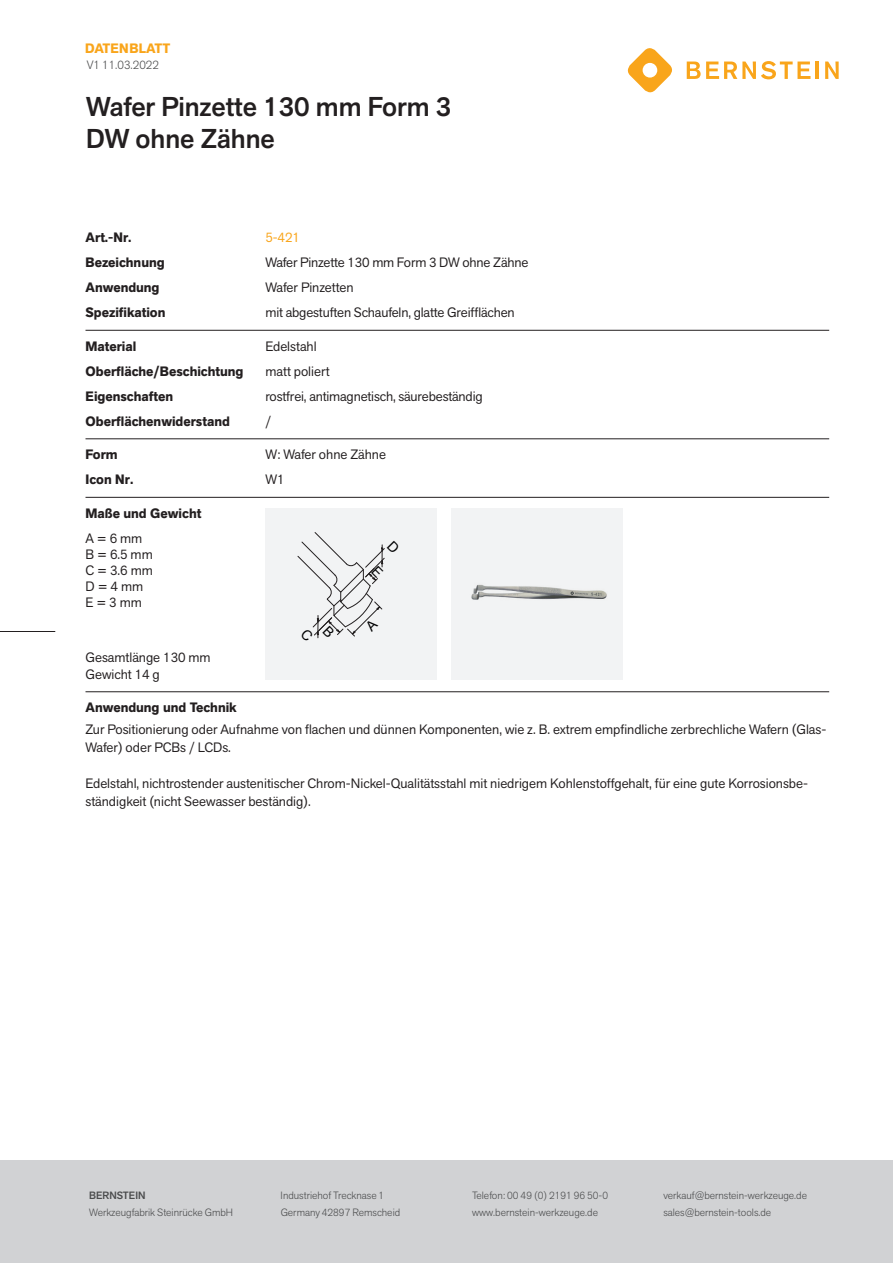
<style>
.page{position:relative;width:893px;height:1263px;background:#fff}
.page>*{position:absolute;margin:0;border:0;box-sizing:border-box;transform-origin:0 0}
.t1{font:500 27px/32.4px "Akzid Grtsk Next";color:#231f20}
.t2{font:13.5px/16.2px "Akzid Grtsk Next";color:#231f20}
.t3{font:700 13.5px "Akzid Grtsk Next";color:#231f20}
.t4{font:700 13.5px "Akzid Grtsk Next";letter-spacing:.01em;color:#f9a51b}
.t5{font:13.5px "Akzid Grtsk Next";color:#f9a51b}
.t6{font:300 12px "Akzid Grtsk Next";color:#4b4c4d}
.t7{font:300 10.5px "Akzid Grtsk Next";color:#4b4c4d}
.t8{font:500 10.5px "Akzid Grtsk Next";color:#4b4c4d}
</style>
<div class="page">
<div style="left:0;top:1161px;width:893px;height:102px;background:#d1d2d4"></div>
<hr style="left:86px;top:330px;width:743px;height:1px;background:#231f20">
<hr style="left:86px;top:439px;width:743px;height:1px;background:#231f20">
<hr style="left:86px;top:497px;width:743px;height:1px;background:#231f20">
<hr style="left:86px;top:691px;width:743px;height:1px;background:#231f20">
<div style="left:451px;top:508px;width:171px;height:171px;background:#f2f3f4"></div>
<img style="left:471px;top:584px;width:136px;height:16px">
<div style="left:266px;top:508px;width:171px;height:172px;background:#f2f3f4"></div>
<svg style="left:627px;top:48px;width:45px;height:45px"></svg>
<svg style="left:687px;top:61px;width:123px;height:18px"></svg>
<hr style="left:815px;top:62px;width:4px;height:17px;background:#f9a51b">
<svg style="left:825px;top:62px;width:14px;height:17px"></svg>
<hr style="left:0;top:631px;width:55px;height:1px;background:#231f20">
<svg style="left:297px;top:532px;width:88px;height:107px"></svg>
<p class="t4" style="left:85px;top:39px;width:87px">DATENBLATT</p>
<p class="t6" style="left:87px;top:57px;width:74px">V1 11.03.2022</p>
<h1 class="t1" style="left:86px;top:90px;width:366px">Wafer Pinzette 130 mm Form 3<br>DW ohne Zähne</h1>
<p class="t3" style="left:86px;top:229px;width:48px">Art.-Nr.</p>
<p class="t5" style="left:265px;top:229px;width:36px">5-421</p>
<p class="t3" style="left:86px;top:254px;width:81px">Bezeichnung</p>
<p class="t2" style="left:265px;top:254px;width:264px">Wafer Pinzette 130 mm Form 3 DW ohne Zähne</p>
<p class="t3" style="left:86px;top:279px;width:76px">Anwendung</p>
<p class="t2" style="left:265px;top:279px;width:90px">Wafer Pinzetten</p>
<p class="t3" style="left:86px;top:304px;width:81px">Spezifikation</p>
<p class="t2" style="left:265px;top:304px;width:251px">mit abgestuften Schaufeln, glatte Greifflächen</p>
<p class="t3" style="left:86px;top:337px;width:52px">Material</p>
<p class="t2" style="left:265px;top:338px;width:53px">Edelstahl</p>
<p class="t3" style="left:86px;top:362px;width:159px">Oberfläche/Beschichtung</p>
<p class="t2" style="left:265px;top:363px;width:66px">matt poliert</p>
<p class="t3" style="left:86px;top:387px;width:89px">Eigenschaften</p>
<p class="t2" style="left:265px;top:388px;width:219px">rostfrei, antimagnetisch, säurebeständig</p>
<p class="t3" style="left:86px;top:412px;width:146px">Oberflächenwiderstand</p>
<p class="t2" style="left:265px;top:413px;width:7px">/</p>
<p class="t3" style="left:86px;top:446px;width:34px">Form</p>
<p class="t2" style="left:265px;top:446px;width:122px">W: Wafer ohne Zähne</p>
<p class="t3" style="left:86px;top:471px;width:49px">Icon Nr.</p>
<p class="t2" style="left:265px;top:471px;width:21px">W1</p>
<p class="t3" style="left:86px;top:504px;width:117px">Maße und Gewicht</p>
<p class="t2" style="left:86px;top:530px;width:58px">A = 6 mm</p>
<p class="t2" style="left:86px;top:546px;width:69px">B = 6.5 mm<br>C = 3.6 mm<br>D = 4 mm<br>E = 3 mm</p>
<p class="t2" style="left:86px;top:649px;width:127px">Gesamtlänge 130 mm<br>Gewicht 14 g</p>
<p class="t3" style="left:86px;top:698px;width:153px">Anwendung und Technik</p>
<p class="t2" style="left:86px;top:720px;width:742px;line-height:18px">Zur Positionierung oder Aufnahme von flachen und dünnen Komponenten, wie z. B. extrem empfindliche zerbrechliche Wafern (Glas-<br>Wafer) oder PCBs / LCDs.</p>
<p class="t2" style="left:86px;top:774px;width:724px;line-height:18px">Edelstahl, nichtrostender austenitischer Chrom-Nickel-Qualitätsstahl mit niedrigem Kohlenstoffgehalt, für eine gute Korrosionsbe&shy;ständigkeit (nicht Seewasser beständig).</p>
<p class="t8" style="left:89px;top:1189px;width:58px">BERNSTEIN</p>
<p class="t7" style="left:281px;top:1189px;width:105px">Industriehof Trecknase 1</p>
<p class="t7" style="left:472px;top:1189px;width:138px">Telefon: 00 49 (0) 2191 96 50-0</p>
<p class="t7" style="left:663px;top:1189px;width:145px">verkauf@bernstein-werkzeuge.de</p>
<p class="t7" style="left:89px;top:1205px;width:145px">Werkzeugfabrik Steinrücke GmbH</p>
<p class="t7" style="left:281px;top:1205px;width:121px">Germany 42897 Remscheid</p>
<p class="t7" style="left:472px;top:1205px;width:127px">www.bernstein-werkzeuge.de</p>
<p class="t7" style="left:663px;top:1205px;width:109px">sales@bernstein-tools.de</p>
</div>
